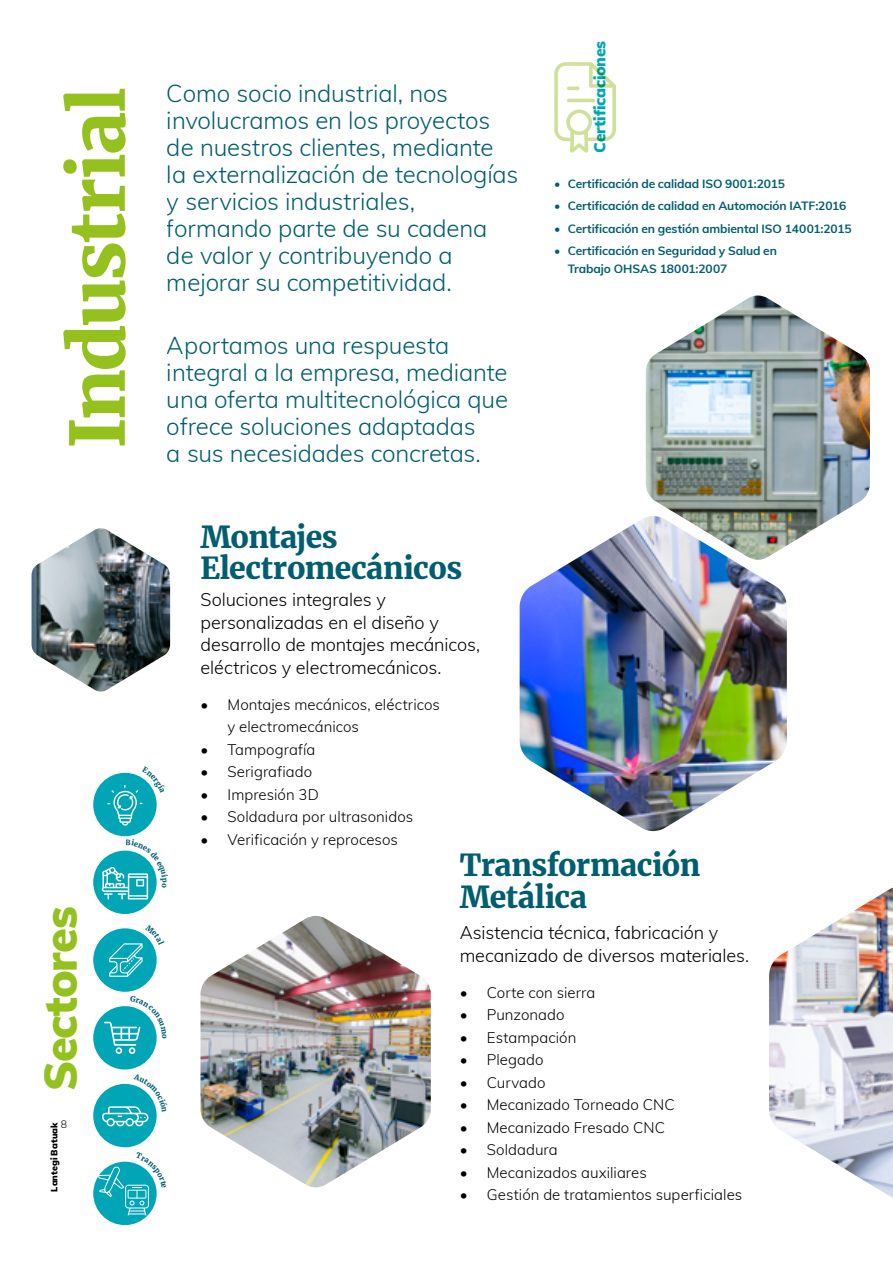
<style>
.page{position:relative;width:893px;height:1263px;background:#fff}
.page>*{position:absolute;margin:0;border:0;box-sizing:border-box;transform-origin:0 0}
.t1{font:900 75px "Merriweather";letter-spacing:-.025em;color:#95c11f}
.t2{font:900 45px "Muli";letter-spacing:-.025em;color:#95c11f}
.t3{font:900 30px/31.5px "Merriweather";letter-spacing:-.02em;color:#005e70}
.t4{font:300 24px/27px "Muli";letter-spacing:-.005em;color:#005e70}
.t5{font:300 18px/22.5px "Muli";letter-spacing:-.005em;color:#000}
.t6{font:900 15.6px "Muli";letter-spacing:-.015em;color:#00a5b6}
.t7{font:300 15px/22.5px "Muli";letter-spacing:.005em;color:#000}
.t8{font:700 12px/18px "Muli";letter-spacing:-.01em;color:#005e70}
.t9{font:300 10.5px "Muli";color:#000}
.t10{font:900 9px "Muli";letter-spacing:.005em;color:#000}
</style>
<div class="page">
<div style="left:93px;top:850px;width:64px;height:64px;background:#00a5b6;border-radius:50%"></div>
<div style="left:93px;top:928px;width:64px;height:64px;background:#00a5b6;border-radius:50%"></div>
<div style="left:93px;top:1006px;width:64px;height:63px;background:#00a5b6;border-radius:50%"></div>
<div style="left:93px;top:1084px;width:64px;height:63px;background:#00a5b6;border-radius:50%"></div>
<div style="left:93px;top:1162px;width:64px;height:63px;background:#00a5b6;border-radius:50%"></div>
<div style="left:93px;top:773px;width:64px;height:63px;background:#00a5b6;border-radius:50%"></div>
<img style="left:646px;top:296px;width:224px;height:250px">
<img style="left:520px;top:516px;width:267px;height:315px">
<img style="left:769px;top:887px;width:124px;height:311px">
<img style="left:32px;top:528px;width:138px;height:164px">
<img style="left:200px;top:916px;width:231px;height:271px">
<svg style="left:554px;top:62px;width:62px;height:91px"></svg>
<hr style="left:567px;top:99px;width:28px;height:3px;background:#cfe09b;border-radius:2px">
<svg style="left:102px;top:850px;width:55px;height:49px"></svg>
<svg style="left:109px;top:928px;width:48px;height:49px"></svg>
<svg style="left:104px;top:1006px;width:53px;height:48px"></svg>
<svg style="left:102px;top:1083px;width:55px;height:43px"></svg>
<svg style="left:98px;top:1161px;width:59px;height:54px"></svg>
<svg style="left:107px;top:772px;width:50px;height:54px"></svg>
<h1 class="t1" style="left:45px;top:449px;width:363px;rotate:-90deg">Industrial</h1>
<p class="t4" style="left:167px;top:79px;width:353px">Como socio industrial, nos involucramos en los proyectos de nuestros clientes, mediante la externalización de tecnologías y servicios industriales, formando parte de su cadena de valor y contribuyendo a mejorar su competitividad.</p>
<p class="t4" style="left:167px;top:331px;width:343px">Aportamos una respuesta integral a la empresa, mediante una oferta multitecnológica que ofrece soluciones adaptadas<br>a sus necesidades concretas.</p>
<p class="t6" style="left:588px;top:153px;width:113px;rotate:-90deg">Certificaciones</p>
<p class="t8" style="left:554px;top:174px;width:232px">• Certificación de calidad ISO 9001:2015</p>
<p class="t8" style="left:554px;top:196px;width:293px">• Certificación de calidad en Automoción IATF:2016</p>
<p class="t8" style="left:554px;top:219px;width:299px">• Certificación en gestión ambiental ISO 14001:2015</p>
<p class="t8" style="left:568px;top:241px;width:211px;text-indent:-14px">• Certificación en Seguridad y Salud en<br>Trabajo OHSAS 18001:2007</p>
<h2 class="t2" style="left:27px;top:1091px;width:186px;rotate:-90deg">Sectores</h2>
<p class="t9" style="left:61px;top:1117px;width:8px">8</p>
<p class="t10" style="left:48px;top:1192px;width:71px;rotate:-90deg">Lantegi Batuak</p>
<p class="t3" style="left:200px;top:520px;width:263px">Montajes<br>Electromecánicos</p>
<p class="t5" style="left:200px;top:587px;width:281px">Soluciones integrales y personalizadas en el diseño y desarrollo de montajes mecánicos, eléctricos y electromecánicos.</p>
<p class="t7" style="left:227px;top:692px;width:214px;text-indent:-27px">• Montajes mecánicos, eléctricos y electromecánicos</p>
<p class="t7" style="left:200px;top:737px;width:116px">• Tampografía</p>
<p class="t7" style="left:200px;top:760px;width:113px">• Serigrafiado</p>
<p class="t7" style="left:200px;top:782px;width:120px">• Impresión 3D</p>
<p class="t7" style="left:200px;top:805px;width:214px">• Soldadura por ultrasonidos</p>
<p class="t7" style="left:200px;top:827px;width:199px">• Verificación y reprocesos</p>
<p class="t3" style="left:460px;top:848px;width:242px">Transformación<br>Metálica</p>
<p class="t5" style="left:460px;top:920px;width:291px">Asistencia técnica, fabricación y mecanizado de diversos materiales.</p>
<p class="t7" style="left:460px;top:980px;width:137px">• Corte con sierra</p>
<p class="t7" style="left:460px;top:1003px;width:106px">• Punzonado</p>
<p class="t7" style="left:460px;top:1025px;width:118px">• Estampación</p>
<p class="t7" style="left:460px;top:1048px;width:85px">• Plegado</p>
<p class="t7" style="left:460px;top:1070px;width:87px">• Curvado</p>
<p class="t7" style="left:460px;top:1093px;width:216px">• Mecanizado Torneado CNC</p>
<p class="t7" style="left:460px;top:1115px;width:207px">• Mecanizado Fresado CNC</p>
<p class="t7" style="left:460px;top:1138px;width:99px">• Soldadura</p>
<p class="t7" style="left:460px;top:1160px;width:189px">• Mecanizados auxiliares</p>
<p class="t7" style="left:460px;top:1183px;width:284px">• Gestión de tratamientos superficiales</p>
</div>
